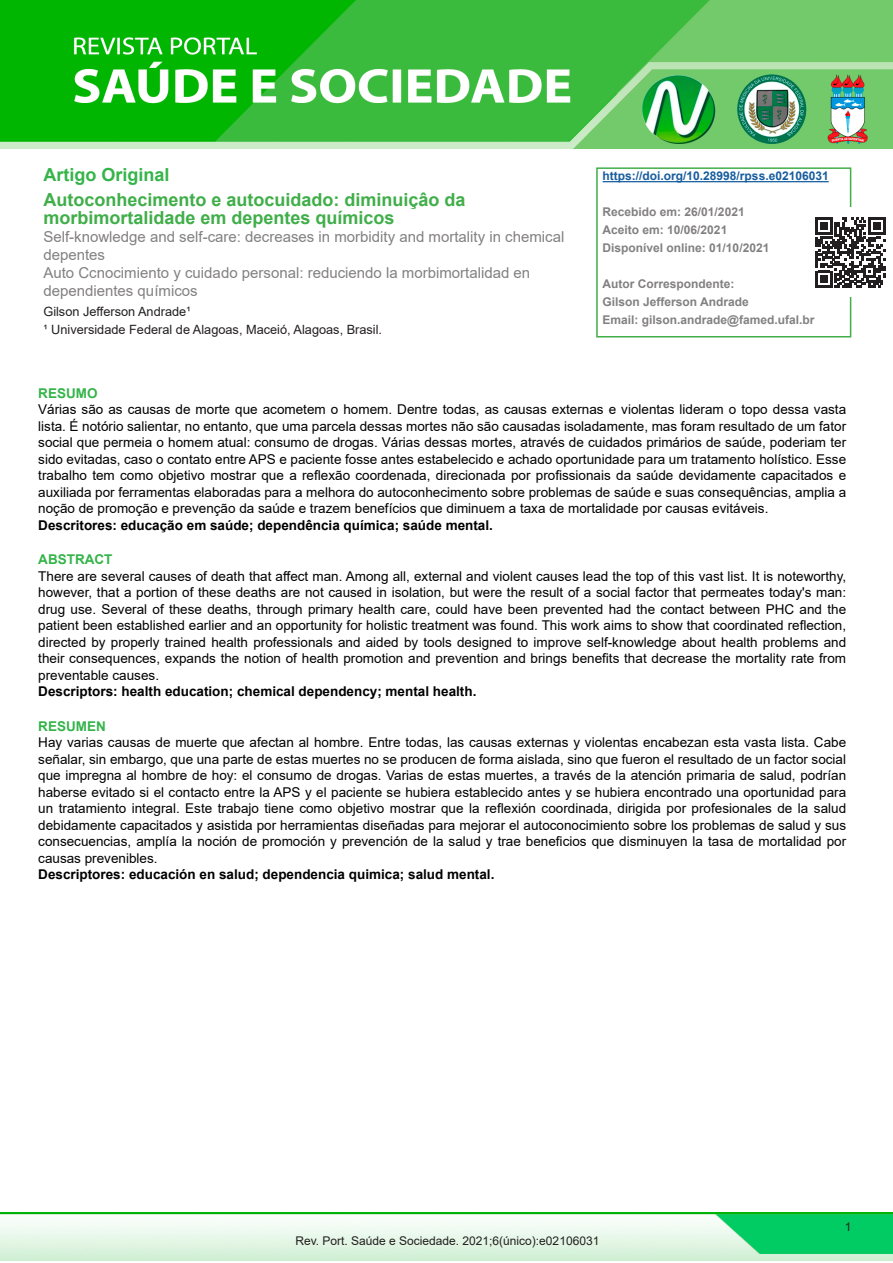
<style>
.page{position:relative;width:893px;height:1263px;background:#fff}
.page>*{position:absolute;margin:0;border:0;box-sizing:border-box;transform-origin:0 0}
.Título_1{font:700 18px/18px "Arial";color:#40ae49}
.Tipo_de_Trabalho___T{font:700 18px "Arial";color:#35b44a}
.Títulos_2_e_3{font:15px/18px "Arial";color:#828081}
.Texto_Resumo{font:13.5px/16.5px "Arial";color:#000;text-align:justify}
.Descritores{font:700 13.5px "Arial";color:#000}
.Título_Resumo{font:700 13.5px "Arial";color:#35b44a}
.Autores{font:12.75px "Arial";color:#231f20}
.Caixinha_Informações{font:700 12px "Arial";color:#828081}
.Rodapé{font:12px "Arial";color:#231f20}
.Caixinha_Informações-2{font:700 12px "Arial";color:#175d9e}
.Numeração{font:12px "Arial";color:#231f20}
</style>
<div class="page">
<img style="left:1px;top:1212px;width:892px;height:48px">
<div style="left:596px;top:167px;width:255px;height:170px;border:2px solid #40ae49"></div>
<hr style="left:603px;top:181px;width:226px;height:1px;background:#175d9e">
<img style="left:1px;top:0;width:892px;height:149px">
<div style="left:806px;top:208px;width:87px;height:89px;background:#fff"></div>
<svg style="left:815px;top:217px;width:70px;height:70px"></svg>
<p class="Tipo_de_Trabalho___T" style="left:43px;top:161px;width:128px">Artigo Original</p>
<p class="Título_1" style="left:43px;top:191px;width:424px">Autoconhecimento e autocuidado: diminuiçâo da morbimortalidade em depentes químicos</p>
<p class="Títulos_2_e_3" style="left:43px;top:228px;width:523px">Self-knowledge and self-care: decreases in morbidity and mortality in chemical depentes</p>
<p class="Títulos_2_e_3" style="left:43px;top:264px;width:488px">Auto Ccnocimiento y cuidado personal: reduciendo la morbimortalidad en dependientes químicos</p>
<p class="Autores" style="left:43px;top:303px;width:149px">Gilson Jefferson Andrade¹</p>
<p class="Autores" style="left:43px;top:321px;width:340px">¹ Universidade Federal de Alagoas, Maceió, Alagoas, Brasil.</p>
<p class="Caixinha_Informações-2" style="left:603px;top:168px;width:228px">https://doi.org/10.28998/rpss.e02106031</p>
<p class="Caixinha_Informações" style="left:603px;top:204px;width:144px">Recebido em: 26/01/2021</p>
<p class="Caixinha_Informações" style="left:603px;top:222px;width:126px">Aceito em: 10/06/2021</p>
<p class="Caixinha_Informações" style="left:603px;top:240px;width:168px">Disponível online: 01/10/2021</p>
<p class="Caixinha_Informações" style="left:603px;top:276px;width:133px">Autor Correspondente:</p>
<p class="Caixinha_Informações" style="left:603px;top:294px;width:148px">Gilson Jefferson Andrade</p>
<p class="Caixinha_Informações" style="left:603px;top:312px;width:213px">Email: gilson.andrade@famed.ufal.br</p>
<p class="Título_Resumo" style="left:38px;top:383px;width:61px">RESUMO</p>
<p class="Texto_Resumo" style="left:38px;top:401px;width:809px">Várias são as causas de morte que acometem o homem. Dentre todas, as causas externas e violentas lideram o topo dessa vasta lista. É notório salientar, no entanto, que uma parcela dessas mortes não são causadas isoladamente, mas foram resultado de um fator social que permeia o homem atual: consumo de drogas. Várias dessas mortes, através de cuidados primários de saúde, poderiam ter sido evitadas, caso o contato entre APS e paciente fosse antes estabelecido e achado oportunidade para um tratamento holístico. Esse trabalho tem como objetivo mostrar que a reflexão coordenada, direcionada por profissionais da saúde devidamente capacitados e auxiliada por ferramentas elaboradas para a melhora do autoconhecimento sobre problemas de saúde e suas consequências, amplia a noção de promoção e prevenção da saúde e trazem benefícios que diminuem a taxa de mortalidade por causas evitáveis.</p>
<p class="Descritores" style="left:38px;top:515px;width:456px">Descritores: educação em saúde; dependência química; saúde mental.</p>
<p class="Título_Resumo" style="left:38px;top:550px;width:76px">ABSTRACT</p>
<p class="Texto_Resumo" style="left:38px;top:567px;width:809px">There are several causes of death that affect man. Among all, external and violent causes lead the top of this vast list. It is noteworthy, however, that a portion of these deaths are not caused in isolation, but were the result of a social factor that permeates today's man: drug use. Several of these deaths, through primary health care, could have been prevented had the contact between PHC and the patient been established earlier and an opportunity for holistic treatment was found. This work aims to show that coordinated reflection, directed by properly trained health professionals and aided by tools designed to improve self-knowledge about health problems and their consequences, expands the notion of health promotion and prevention and brings benefits that decrease the mortality rate from preventable causes.</p>
<p class="Descritores" style="left:38px;top:682px;width:440px">Descriptors: health education; chemical dependency; mental health.</p>
<p class="Título_Resumo" style="left:38px;top:716px;width:69px">RESUMEN</p>
<p class="Texto_Resumo" style="left:38px;top:734px;width:809px">Hay varias causas de muerte que afectan al hombre. Entre todas, las causas externas y violentas encabezan esta vasta lista. Cabe señalar, sin embargo, que una parte de estas muertes no se producen de forma aislada, sino que fueron el resultado de un factor social que impregna al hombre de hoy: el consumo de drogas. Varias de estas muertes, a través de la atención primaria de salud, podrían haberse evitado si el contacto entre la APS y el paciente se hubiera establecido antes y se hubiera encontrado una oportunidad para un tratamiento integral. Este trabajo tiene como objetivo mostrar que la reflexión coordinada, dirigida por profesionales de la salud debidamente capacitados y asistida por herramientas diseñadas para mejorar el autoconocimiento sobre los problemas de salud y sus consecuencias, amplía la noción de promoción y prevención de la salud y trae beneficios que disminuyen la tasa de mortalidad por causas prevenibles.</p>
<p class="Descritores" style="left:38px;top:865px;width:458px">Descriptores: educación en salud; dependencia quimica; salud mental.</p>
<p class="Rodapé" style="left:295px;top:1232px;width:305px">Rev. Port. Saúde e Sociedade. 2021;6(único):e02106031</p>
<p class="Numeração" style="left:845px;top:1219px;width:8px">1</p>
</div>
